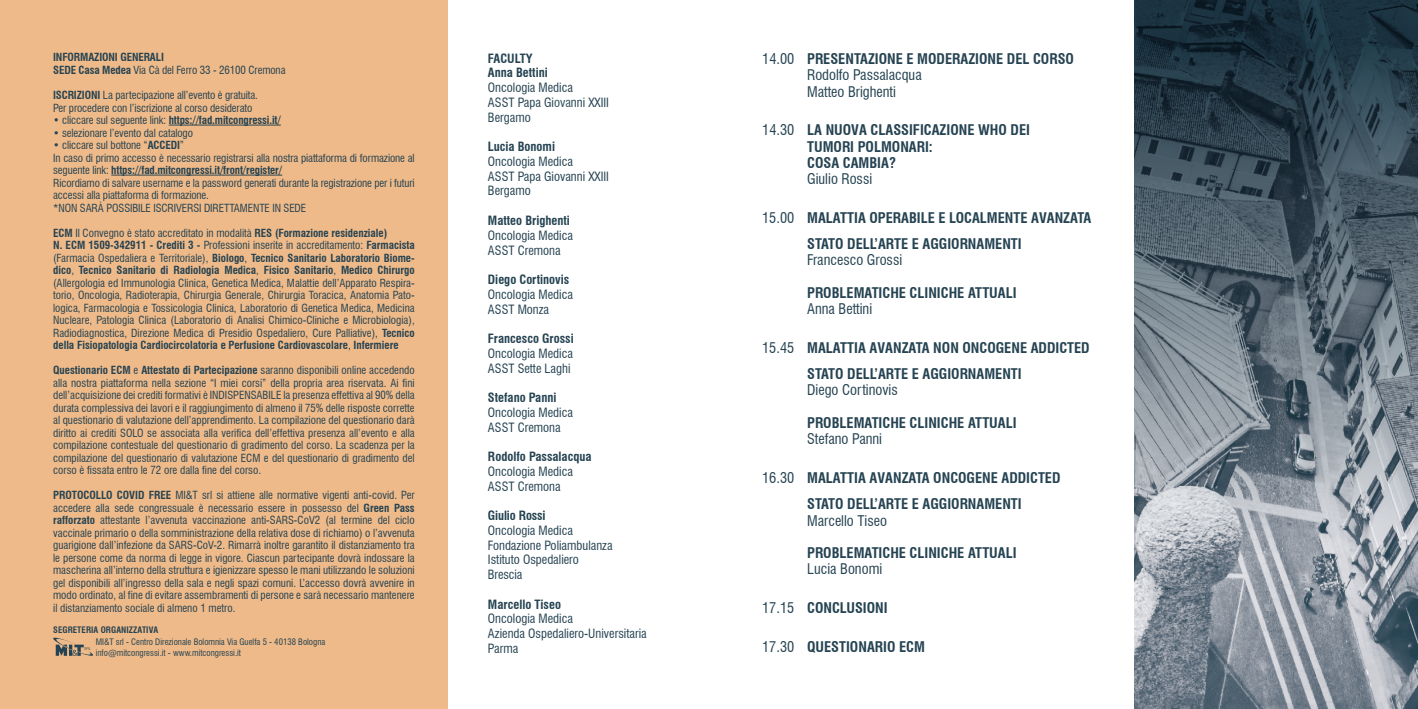
<style>
.page{position:relative;width:1418px;height:709px;background:#fff}
.page>*{position:absolute;margin:0;border:0;box-sizing:border-box;transform-origin:0 0}
.t1{font:700 condensed 14.38px/26.2px "Swiss 721 BT";color:#254352}
.t2{font:condensed 14.38px/16.2px "Swiss 721 BT";color:#254352}
.t3{font:condensed 12.5px/14.8px "Swiss 721 BT";color:#254352}
.t4{font:700 condensed 12.5px/14.8px "Swiss 721 BT";color:#254352}
.t5{font:condensed 11px/12.5px "Swiss 721 BT";color:#254352}
.t6{font:700 condensed 11px/12.5px "Swiss 721 BT";letter-spacing:-.01em;color:#254352}
.t7{font:condensed 8.75px/11.2px "Swiss 721 BT";color:#254352}
.t8{font:700 condensed 8.75px "Swiss 721 BT";letter-spacing:.01em;color:#254352}
.s1{font-weight:400}
.s2{font-weight:700}
.s3{color:#2d525a}
</style>
<div class="page">
<div style="left:0;top:0;width:447px;height:709px;background:#efba89"></div>
<hr style="left:169px;top:125px;width:112px;height:1px;background:#254352">
<hr style="left:111px;top:175px;width:171px;height:1px;background:#254352">
<img style="left:1134px;top:659px;width:283px;height:50px">
<svg style="left:1134px;top:0;width:283px;height:659px;background:#63717c"></svg>
<svg style="left:53px;top:637px;width:40px;height:19px"></svg>
<p class="t6" style="left:53px;top:51px;width:234px">INFORMAZIONI GENERALI<br>SEDE Casa Medea <span class="s1">Via Cà del Ferro 33 - 26100 Cremona</span></p>
<p class="t5" style="left:53px;top:89px;width:206px"><span class="s2">ISCRIZIONI</span> La partecipazione all’evento è gratuita.<br>Per procedere con l’iscrizione al corso desiderato</p>
<p class="t6" style="left:53px;top:114px;width:229px"><span class="s1">• cliccare sul seguente link:</span> https://fad.mitcongressi.it/</p>
<p class="t5" style="left:53px;top:126px;width:141px">• selezionare l’evento dal catalogo</p>
<p class="t5" style="left:53px;top:139px;width:363px">• cliccare sul bottone “<span class="s2">ACCEDI</span>”<br>In caso di primo accesso è necessario registrarsi alla nostra piattaforma di formazione al seguente link: <span class="s2">https://fad.mitcongressi.it/front/register/<br></span>Ricordiamo di salvare username e la password generati durante la registrazione per i futuri accessi alla piattaforma di formazione.<br>*NON SARÀ POSSIBILE ISCRIVERSI DIRETTAMENTE IN SEDE</p>
<p class="t5" style="left:53px;top:226px;width:363px"><span class="s2">ECM</span> Il Convegno è stato accreditato in modalità <span class="s2">RES (Formazione residenziale)<br>N. ECM 1509-342911 - Crediti 3 -</span> Professioni inserite in accreditamento: <span class="s2">Farmacista </span>(Farmacia Ospedaliera e Territoriale), <span class="s2">Biologo</span>, <span class="s2">Tecnico Sanitario Laboratorio Biome&shy;dico</span>, <span class="s2">Tecnico Sanitario di Radiologia Medica</span>, <span class="s2">Fisico Sanitario</span>, <span class="s2">Medico Chirurgo </span>(Allergologia ed Immunologia Clinica, Genetica Medica, Malattie dell’Apparato Respira&shy;torio, Oncologia, Radioterapia, Chirurgia Generale, Chirurgia Toracica, Anatomia Pato&shy;logica, Farmacologia e Tossicologia Clinica, Laboratorio di Genetica Medica, Medicina Nucleare, Patologia Clinica (Laboratorio di Analisi Chimico-Cliniche e Microbiologia), Radiodiagnostica, Direzione Medica di Presidio Ospedaliero, Cure Palliative), <span class="s2">Tecnico della Fisiopatologia Cardiocircolatoria e Perfusione Cardiovascolare</span>, <span class="s2">Infermiere</span></p>
<p class="t5" style="left:53px;top:364px;width:363px;text-align:justify"><span class="s2">Questionario ECM</span> e <span class="s2">Attestato di Partecipazione</span> saranno disponibili online accedendo alla nostra piattaforma nella sezione “I miei corsi” della propria area riservata. Ai fini dell’acquisizione dei crediti formativi è INDISPENSABILE la presenza effettiva al 90% della durata complessiva dei lavori e il raggiungimento di almeno il 75% delle risposte corrette al questionario di valutazione dell’apprendimento. La compilazione del questionario darà diritto ai crediti SOLO se associata alla verifica dell’effettiva presenza all’evento e alla compilazione contestuale del questionario di gradimento del corso. La scadenza per la compilazione del questionario di valutazione ECM e del questionario di gradimento del corso è fissata entro le 72 ore dalla fine del corso.</p>
<p class="t5" style="left:53px;top:489px;width:363px;text-align:justify"><span class="s2">PROTOCOLLO COVID FREE</span> MI&amp;T srl si attiene alle normative vigenti anti-covid. Per accedere alla sede congressuale è necessario essere in possesso del <span class="s2">Green Pass rafforzato</span> attestante l’avvenuta vaccinazione anti-SARS-CoV2 (al termine del ciclo vaccinale primario o della somministrazione della relativa dose di richiamo) o l’avvenuta guarigione dall’infezione da SARS-CoV-2. Rimarrà inoltre garantito il distanziamento tra le persone come da norma di legge in vigore. Ciascun partecipante dovrà indossare la mascherina all’interno della struttura e igienizzare spesso le mani utilizzando le soluzioni gel disponibili all’ingresso della sala e negli spazi comuni. L’accesso dovrà avvenire in modo ordinato, al fine di evitare assembramenti di persone e sarà necessario mantenere il distanziamento sociale di almeno 1 metro.</p>
<p class="t8" style="left:53px;top:625px;width:107px">SEGRETERIA ORGANIZZATIVA</p>
<p class="t7" style="left:96px;top:636px;width:231px">MI&amp;T srl - Centro Direzionale Bolomnia Via Guelfa 5 - 40138 Bologna info@mitcongressi.it - www.mitcongressi.it</p>
<p class="t4" style="left:488px;top:51px;width:61px">FACULTY<br>Anna Bettini</p>
<p class="t3" style="left:488px;top:80px;width:122px">Oncologia Medica<br>ASST Papa Gi<span class="s3">ova</span>nni XXIII<br>Bergamo</p>
<p class="t4" style="left:488px;top:139px;width:69px">Lucia Bonomi</p>
<p class="t3" style="left:488px;top:154px;width:122px">Oncologia Medica<br>ASST Papa Giovanni XXIII<br>Bergamo</p>
<p class="t4" style="left:488px;top:213px;width:83px">Matteo Brighenti</p>
<p class="t3" style="left:488px;top:228px;width:87px">Oncologia Medica<br>ASST Cremona</p>
<p class="t4" style="left:488px;top:272px;width:83px">Diego Cortinovis</p>
<p class="t3" style="left:488px;top:287px;width:87px">Oncologia Medica<br>ASST Monza</p>
<p class="t4" style="left:488px;top:331px;width:87px">Francesco Grossi</p>
<p class="t3" style="left:488px;top:346px;width:87px">Oncologia Medica<br>ASST Sette Laghi</p>
<p class="t4" style="left:488px;top:390px;width:70px">Stefano Panni</p>
<p class="t3" style="left:488px;top:405px;width:87px">Oncologia Medica<br>ASST Cremona</p>
<p class="t4" style="left:488px;top:449px;width:105px">Rodolfo Passalacqua</p>
<p class="t3" style="left:488px;top:464px;width:87px">Oncologia Medica<br>ASST Cremona</p>
<p class="t4" style="left:488px;top:508px;width:59px">Giulio Rossi</p>
<p class="t3" style="left:488px;top:523px;width:126px">Oncologia Medica<br>Fondazione Poliambulanza<br>Istituto Ospedaliero<br>Brescia</p>
<p class="t4" style="left:488px;top:596px;width:74px">Marcello Tiseo</p>
<p class="t3" style="left:488px;top:611px;width:160px">Oncologia Medica<br>Azienda Ospedaliero-Universitaria<br>Parma</p>
<h1 class="t2" style="left:807px;top:51px;width:268px;text-indent:-45px">14.00 <span class="s2">PRESENTAZIONE E MODERAZIONE DEL CORSO<br></span>Rodolfo Passalacqua<br>Matteo Brighenti</h1>
<h1 class="t1" style="left:807px;top:122px;width:224px;line-height:16.2px;text-indent:-45px"><span class="s1">14.30</span> LA NUOVA CLASSIFICAZIONE WHO DEI<br>TUMORI POLMONARI:<br>COSA CAMBIA?</h1>
<h1 class="t2" style="left:807px;top:171px;width:67px">Giulio Rossi</h1>
<h1 class="t1" style="left:807px;top:204px;width:286px;text-indent:-45px"><span class="s1">15.00</span> MALATTIA OPERABILE E LOCALMENTE AVANZATA<br>STATO DELL’ARTE E AGGIORNAMENTI</h1>
<h1 class="t2" style="left:807px;top:252px;width:97px">Francesco Grossi</h1>
<h1 class="t1" style="left:807px;top:279px;width:211px">PROBLEMATICHE CLINICHE ATTUALI</h1>
<h1 class="t2" style="left:807px;top:301px;width:67px">Anna Bettini</h1>
<h1 class="t1" style="left:807px;top:334px;width:284px;text-indent:-45px"><span class="s1">15.45</span> MALATTIA AVANZATA NON ONCOGENE ADDICTED<br>STATO DELL’ARTE E AGGIORNAMENTI</h1>
<h1 class="t2" style="left:807px;top:382px;width:92px">Diego Cortinovis</h1>
<h1 class="t1" style="left:807px;top:409px;width:211px">PROBLEMATICHE CLINICHE ATTUALI</h1>
<h1 class="t2" style="left:807px;top:431px;width:76px">Stefano Panni</h1>
<h1 class="t1" style="left:762px;top:464px;width:300px;text-align:center"><span class="s1">16.30</span> MALATTIA AVANZATA ONCOGENE ADDICTED<br>STATO DELL’ARTE E AGGIORNAMENTI</h1>
<h1 class="t2" style="left:807px;top:512px;width:81px">Marcello Tiseo</h1>
<h1 class="t1" style="left:807px;top:539px;width:211px">PROBLEMATICHE CLINICHE ATTUALI</h1>
<h1 class="t2" style="left:807px;top:561px;width:77px">Lucia Bonomi</h1>
<h1 class="t1" style="left:762px;top:594px;width:127px"><span class="s1">17.15</span> CONCLUSIONI</h1>
<h1 class="t1" style="left:762px;top:633px;width:164px"><span class="s1">17.30</span> QUESTIONARIO ECM</h1>
</div>
